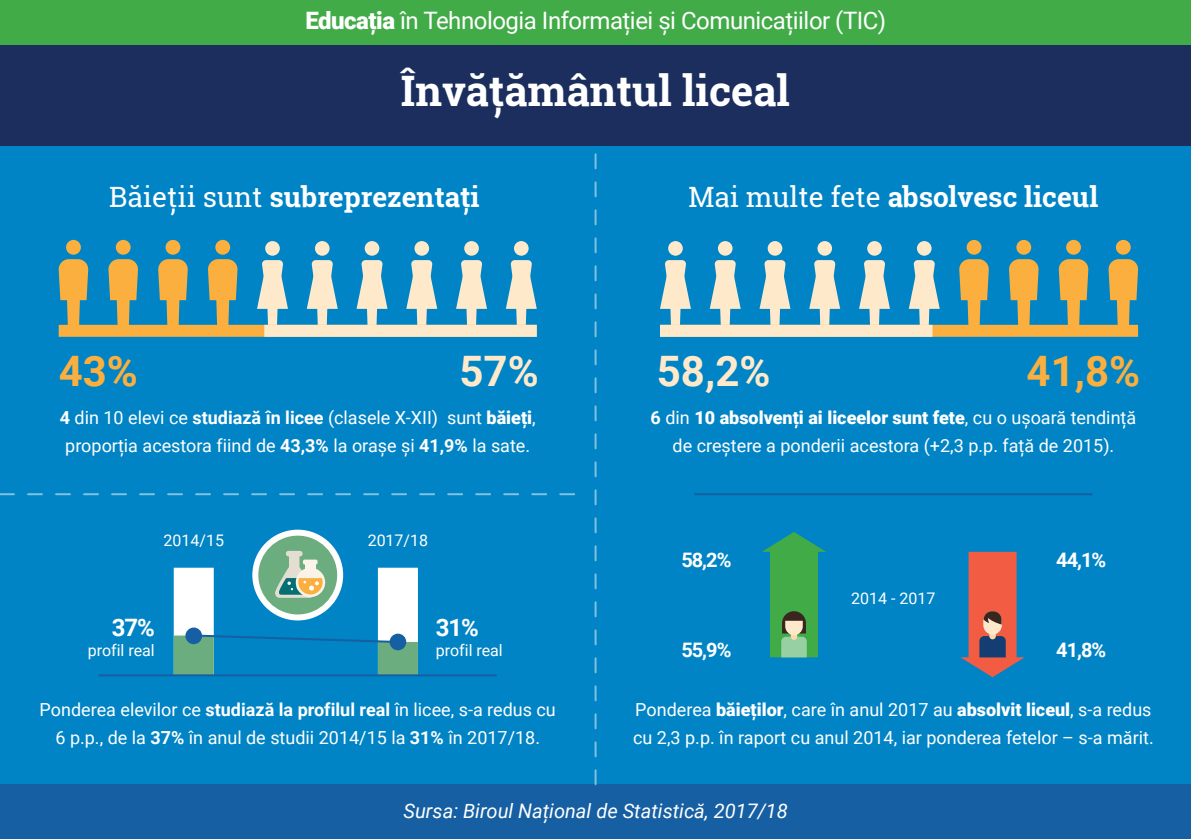
<style>
.page{position:relative;width:1191px;height:839px;background:#fff}
.page>*{position:absolute;margin:0;border:0;box-sizing:border-box;transform-origin:0 0}
.t1{font:700 42px "Roboto Slab";color:#fff}
.t2{font:700 42px "Roboto";color:#fbaf3e}
.t3{font:700 42px "Roboto";color:#feeacb}
.t4{font:700 28px "Roboto Slab";color:#fff}
.t5{font:24px "Roboto";letter-spacing:-.02em;color:#fff}
.t6{font:700 24px "Roboto";color:#fff}
.t7{font:italic 20px "Roboto";color:#fff}
.t8{font:700 20px "Roboto";letter-spacing:-.05em;color:#fff}
.t9{font:18px/28px "Roboto";color:#fff;text-align:center}
.t10{font:16px "Roboto";color:#fff}
.s1{font-weight:900}
.s2{font-weight:400}
.s3{font-weight:700}
</style>
<div class="page">
<div style="left:0;top:146px;width:1191px;height:693px;background:#0084c5"></div>
<div style="left:0;top:784px;width:1191px;height:55px;background:#165fa3"></div>
<div style="left:0;top:0;width:1191px;height:146px;background:#1b2e5e"></div>
<svg style="left:208px;top:259px;width:30px;height:66px"></svg>
<div style="left:215px;top:240px;width:15px;height:15px;background:#fbaf3e;border-radius:50%"></div>
<svg style="left:158px;top:259px;width:30px;height:66px"></svg>
<div style="left:166px;top:240px;width:14px;height:15px;background:#fbaf3e;border-radius:50%"></div>
<svg style="left:108px;top:259px;width:30px;height:66px"></svg>
<div style="left:116px;top:240px;width:15px;height:15px;background:#fbaf3e;border-radius:50%"></div>
<svg style="left:58px;top:259px;width:30px;height:72px"></svg>
<div style="left:66px;top:240px;width:15px;height:15px;background:#fbaf3e;border-radius:50%"></div>
<div style="left:514px;top:241px;width:14px;height:15px;background:#feeacb;border-radius:50%"></div>
<svg style="left:506px;top:260px;width:31px;height:65px"></svg>
<div style="left:464px;top:241px;width:15px;height:15px;background:#feeacb;border-radius:50%"></div>
<svg style="left:456px;top:260px;width:31px;height:65px"></svg>
<div style="left:414px;top:241px;width:15px;height:15px;background:#feeacb;border-radius:50%"></div>
<svg style="left:406px;top:260px;width:31px;height:65px"></svg>
<div style="left:365px;top:241px;width:14px;height:15px;background:#feeacb;border-radius:50%"></div>
<svg style="left:356px;top:260px;width:31px;height:65px"></svg>
<div style="left:315px;top:241px;width:14px;height:15px;background:#feeacb;border-radius:50%"></div>
<svg style="left:307px;top:260px;width:31px;height:65px"></svg>
<div style="left:265px;top:241px;width:15px;height:15px;background:#feeacb;border-radius:50%"></div>
<svg style="left:257px;top:260px;width:31px;height:65px"></svg>
<svg style="left:0;top:493px;width:575px;height:2px"></svg>
<svg style="left:594px;top:153px;width:2px;height:631px"></svg>
<div style="left:59px;top:325px;width:478px;height:12px;background:#fbaf3e"></div>
<div style="left:264px;top:325px;width:273px;height:12px;background:#feeacb"></div>
<svg style="left:959px;top:259px;width:30px;height:66px"></svg>
<div style="left:966px;top:240px;width:15px;height:15px;background:#fbaf3e;border-radius:50%"></div>
<svg style="left:1008px;top:259px;width:30px;height:66px"></svg>
<div style="left:1016px;top:240px;width:15px;height:15px;background:#fbaf3e;border-radius:50%"></div>
<svg style="left:1058px;top:259px;width:30px;height:66px"></svg>
<div style="left:1066px;top:240px;width:15px;height:15px;background:#fbaf3e;border-radius:50%"></div>
<svg style="left:1108px;top:259px;width:30px;height:66px"></svg>
<div style="left:1115px;top:240px;width:15px;height:15px;background:#fbaf3e;border-radius:50%"></div>
<div style="left:668px;top:241px;width:15px;height:15px;background:#feeacb;border-radius:50%"></div>
<svg style="left:660px;top:260px;width:31px;height:65px"></svg>
<div style="left:718px;top:241px;width:14px;height:15px;background:#feeacb;border-radius:50%"></div>
<svg style="left:709px;top:260px;width:31px;height:65px"></svg>
<div style="left:767px;top:241px;width:15px;height:15px;background:#feeacb;border-radius:50%"></div>
<svg style="left:759px;top:260px;width:31px;height:65px"></svg>
<div style="left:817px;top:241px;width:15px;height:15px;background:#feeacb;border-radius:50%"></div>
<svg style="left:809px;top:260px;width:31px;height:65px"></svg>
<div style="left:867px;top:241px;width:15px;height:15px;background:#feeacb;border-radius:50%"></div>
<svg style="left:859px;top:260px;width:31px;height:65px"></svg>
<div style="left:917px;top:241px;width:14px;height:15px;background:#feeacb;border-radius:50%"></div>
<svg style="left:908px;top:260px;width:31px;height:65px"></svg>
<div style="left:660px;top:325px;width:478px;height:12px;background:#fbaf3e"></div>
<div style="left:660px;top:325px;width:272px;height:12px;background:#feeacb"></div>
<hr style="left:694px;top:493px;width:398px;height:2px;background:#165fa3">
<div style="left:174px;top:568px;width:40px;height:107px;background:#fff"></div>
<div style="left:378px;top:568px;width:40px;height:107px;background:#fff"></div>
<div style="left:174px;top:636px;width:40px;height:39px;background:#6cad7f"></div>
<div style="left:378px;top:642px;width:40px;height:33px;background:#6cad7f"></div>
<div style="left:185px;top:628px;width:17px;height:16px;background:#165fa3;border-radius:50%"></div>
<div style="left:389px;top:634px;width:17px;height:16px;background:#165fa3;border-radius:50%"></div>
<svg style="left:196px;top:633px;width:204px;height:11px"></svg>
<svg style="left:252px;top:530px;width:91px;height:90px"></svg>
<hr style="left:99px;top:674px;width:398px;height:2px;background:#165fa3">
<div style="left:0;top:0;width:1191px;height:44px;background:#41ab48"></div>
<svg style="left:960px;top:552px;width:64px;height:125px"></svg>
<svg style="left:762px;top:532px;width:64px;height:125px"></svg>
<h3 class="t5" style="left:305px;top:4px;width:582px"><span class="s1">Educația</span> în Tehnologia Informației și Comunicațiilor (TIC)</h3>
<h1 class="t1" style="left:401px;top:62px;width:390px">Învățământul liceal</h1>
<h2 class="t4" style="left:109px;top:178px;width:372px"><span class="s2">Băieții sunt</span> subreprezentați</h2>
<h2 class="t4" style="left:688px;top:178px;width:411px"><span class="s2">Mai multe fete</span> absolvesc liceul</h2>
<h1 class="t2" style="left:59px;top:342px;width:81px">43%</h1>
<h1 class="t3" style="left:459px;top:342px;width:81px">57%</h1>
<h1 class="t3" style="left:657px;top:342px;width:115px">58,2%</h1>
<h1 class="t2" style="left:1026px;top:342px;width:115px">41,8%</h1>
<p class="t9" style="left:60px;top:403px;width:477px"><span class="s3">4</span> din 10 elevi ce <span class="s3">studiază în licee</span> (clasele X-XII) sunt <span class="s1">băieți</span>, proporția acestora fiind de <span class="s3">43,3%</span> la orașe și <span class="s3">41,9%</span> la sate.</p>
<p class="t10" style="left:163px;top:529px;width:62px">2014/15</p>
<p class="t10" style="left:368px;top:529px;width:62px">2017/18</p>
<h3 class="t6" style="left:112px;top:611px;width:44px">37%</h3>
<p class="t10" style="left:88px;top:639px;width:68px">profil real</p>
<h3 class="t6" style="left:436px;top:611px;width:44px">31%</h3>
<p class="t10" style="left:436px;top:639px;width:68px">profil real</p>
<p class="t9" style="left:40px;top:695px;width:518px">Ponderea elevilor ce <span class="s3">studiază la profilul real</span> în licee, s-a redus cu<br>6 p.p., de la <span class="s3">37%</span> în anul de studii 2014/15 la <span class="s3">31%</span> în 2017/18.</p>
<p class="t9" style="left:650px;top:403px;width:487px"><span class="s3">6</span> din <span class="s1">10 absolvenți ai liceelor sunt fete</span>, cu o ușoară tendință de creștere a ponderii acestora (+2,3 p.p. față de 2015).</p>
<p class="t8" style="left:681px;top:546px;width:52px">58,2%</p>
<p class="t10" style="left:851px;top:587px;width:86px">2014 - 2017</p>
<p class="t8" style="left:1056px;top:546px;width:52px">44,1%</p>
<p class="t8" style="left:681px;top:635px;width:52px">55,9%</p>
<p class="t8" style="left:1056px;top:635px;width:52px">41,8%</p>
<p class="t9" style="left:633px;top:695px;width:522px;text-align:left">Ponderea <span class="s1">băieților</span>, care în anul 2017 au <span class="s1">absolvit liceul</span>, s-a redus cu 2,3 p.p. în raport cu anul 2014, iar ponderea fetelor – s-a mărit.</p>
<p class="t7" style="left:403px;top:797px;width:386px">Sursa: Biroul Național de Statistică, 2017/18</p>
</div>
